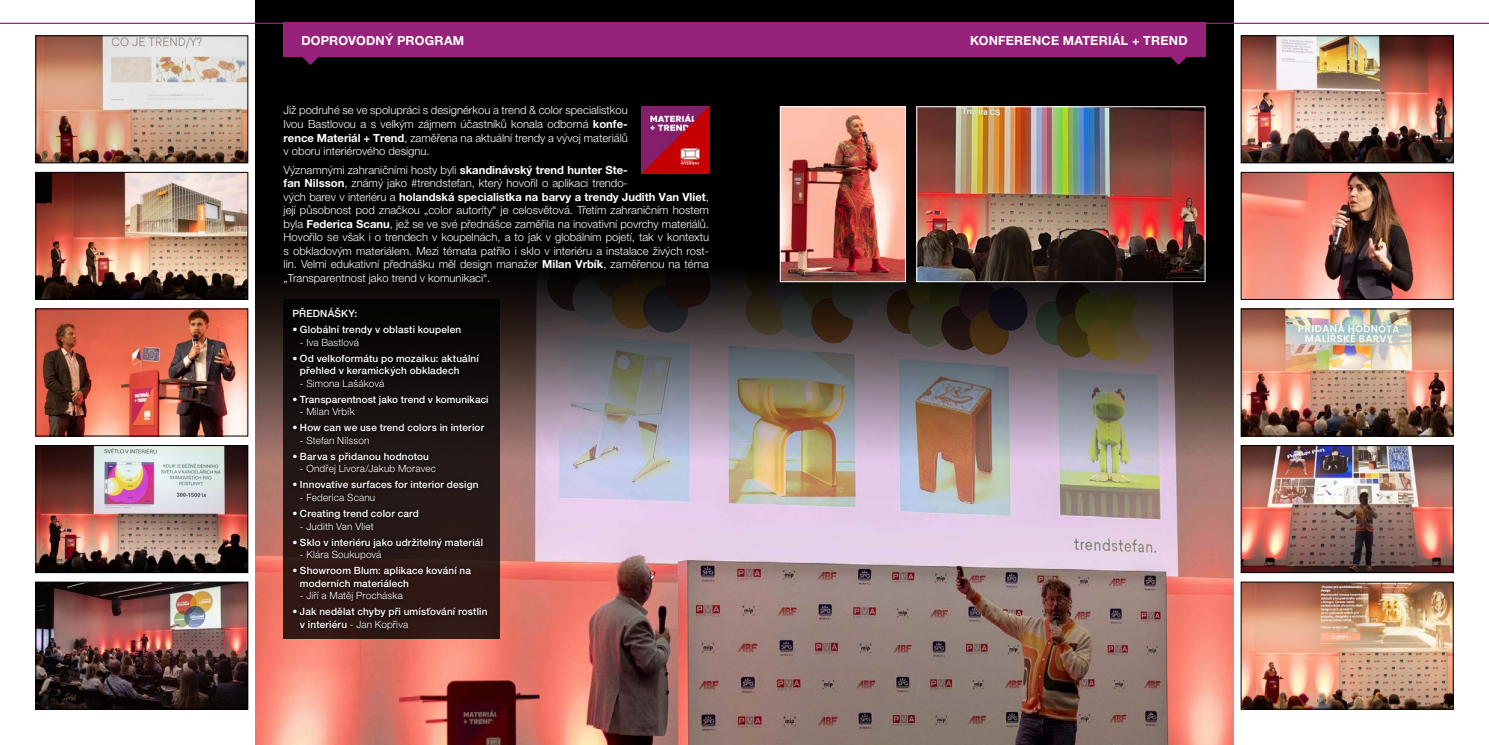
<style>
.page{position:relative;width:1489px;height:745px;background:#fff}
.page>*{position:absolute;margin:0;border:0;box-sizing:border-box;transform-origin:0 0}
.t1{font:700 12.5px "Helvetica Neue LT Pro";letter-spacing:.02em;color:#fff}
.t2{font:300 11.25px/13.5px "Helvetica Neue LT Pro";color:#fff;text-align:justify}
.t3{font:500 10px/12.5px "Helvetica Neue LT Pro";letter-spacing:.015em;color:#fff}
.t4{font:300 10px "Helvetica Neue LT Pro";letter-spacing:.015em;color:#fff}
.s1{font-weight:700}
.s2{font-weight:300}
</style>
<div class="page">
<img style="left:255px;top:498px;width:978px;height:246px">
<img style="left:255px;top:251px;width:978px;height:247px">
<div style="left:255px;top:0;width:978px;height:251px;background:#000"></div>
<div style="left:283px;top:23px;width:462px;height:34px;background:#97227c"></div>
<div style="left:744px;top:23px;width:461px;height:34px;background:#97227c"></div>
<hr style="left:0;top:23px;width:745px;height:1px;background:#97227c">
<hr style="left:744px;top:23px;width:744px;height:1px;background:#97227c">
<svg style="left:302px;top:57px;width:16px;height:8px"></svg>
<svg style="left:1171px;top:57px;width:16px;height:8px"></svg>
<img style="left:782px;top:108px;width:121px;height:172px">
<div style="left:780px;top:106px;width:125px;height:176px;border:1px solid #fff"></div>
<img style="left:918px;top:108px;width:285px;height:172px">
<div style="left:916px;top:106px;width:289px;height:176px;border:1px solid #fff"></div>
<img style="left:642px;top:106px;width:67px;height:67px">
<div style="left:283px;top:299px;width:217px;height:339px;background:linear-gradient(to bottom,#070808,#371e1b)"></div>
<div style="left:289px;top:303px;width:202px;height:329px;background:linear-gradient(to bottom,#070707,#301a18)"></div>
<img style="left:37px;top:174px;width:209px;height:123px">
<div style="left:35px;top:172px;width:213px;height:127px;border:1px solid #000"></div>
<img style="left:1242px;top:174px;width:209px;height:123px">
<div style="left:1240px;top:172px;width:213px;height:127px;border:1px solid #000"></div>
<img style="left:37px;top:37px;width:209px;height:124px">
<div style="left:35px;top:35px;width:213px;height:128px;border:1px solid #000"></div>
<img style="left:1242px;top:37px;width:209px;height:124px">
<div style="left:1240px;top:35px;width:213px;height:128px;border:1px solid #000"></div>
<img style="left:37px;top:310px;width:209px;height:124px">
<img style="left:1242px;top:310px;width:209px;height:124px">
<div style="left:1240px;top:308px;width:213px;height:128px;border:1px solid #000"></div>
<img style="left:37px;top:447px;width:209px;height:123px">
<div style="left:35px;top:445px;width:213px;height:127px;border:1px solid #000"></div>
<img style="left:1242px;top:447px;width:209px;height:123px">
<div style="left:1240px;top:445px;width:213px;height:127px;border:1px solid #000"></div>
<img style="left:37px;top:583px;width:209px;height:124px">
<div style="left:35px;top:581px;width:213px;height:128px;border:1px solid #000"></div>
<img style="left:1242px;top:583px;width:209px;height:124px">
<div style="left:1240px;top:581px;width:213px;height:128px;border:1px solid #000"></div>
<p class="t1" style="left:301px;top:32px;width:164px">DOPROVODNÝ PROGRAM</p>
<p class="t2" style="left:283px;top:103px;width:346px">Již podruhé se ve spolupráci s designérkou a trend &amp; color specialistkou Ivou Bastlovou a s velkým zájmem účastníků konala odborná <span class="s1">konfe&shy;rence Materiál + Trend</span>, zaměřena na aktuální trendy a vývoj materiálů v oboru interiérového designu.</p>
<p class="t2" style="left:283px;top:163px;width:427px;text-align:left">Významnými zahraničními hosty byli <span class="s1">skandinávský trend hunter Ste-<br>fan Nilsson</span>, známý jako #trendstefan, který hovořil o aplikaci trendo-<br>vých barev v interiéru a <span class="s1">holandská specialistka na barvy a trendy Judith Van Vliet</span>, její působnost pod značkou „color autority“ je celosvětová. Třetím zahraničním hostem byla <span class="s1">Federica Scanu</span>, jež se ve své přednášce zaměřila na inovativní povrchy materiálů.<br>Hovořilo se však i o trendech v koupelnách, a to jak v globálním pojetí, tak v kontextu s obkladovým materiálem. Mezi témata patřilo i sklo v interiéru a instalace živých rost&shy;lin. Velmi edukativní přednášku měl design manažer <span class="s1">Milan Vrbík</span>, zaměřenou na téma „Transparentnost jako trend v komunikaci“.</p>
<p class="t3" style="left:292px;top:307px;width:66px">PŘEDNÁŠKY:</p>
<p class="t3" style="left:292px;top:323px;width:170px"><span class="s2">•</span> Globální trendy v oblasti koupelen</p>
<p class="t4" style="left:300px;top:335px;width:60px">- Iva Bastlová</p>
<p class="t3" style="left:300px;top:351px;width:180px;text-indent:-8px"><span class="s2">•</span> Od velkoformátu po mozaiku: aktuální přehled v keramických obkladech</p>
<p class="t4" style="left:300px;top:377px;width:86px">- Simona Lašáková</p>
<p class="t3" style="left:292px;top:392px;width:198px"><span class="s2">•</span> Transparentnost jako trend v komunikaci</p>
<p class="t4" style="left:300px;top:405px;width:56px">- Milan Vrbík</p>
<p class="t3" style="left:292px;top:421px;width:193px"><span class="s2">•</span> How can we use trend colors in interior</p>
<p class="t4" style="left:300px;top:434px;width:71px">- Stefan Nilsson</p>
<p class="t3" style="left:292px;top:449px;width:138px"><span class="s2">•</span> Barva s přidanou hodnotou</p>
<p class="t4" style="left:300px;top:462px;width:137px">- Ondřej Livora/Jakub Moravec</p>
<p class="t3" style="left:292px;top:478px;width:187px"><span class="s2">•</span> Innovative surfaces for interior design</p>
<p class="t4" style="left:300px;top:491px;width:77px">- Federica Scanu</p>
<p class="t3" style="left:292px;top:506px;width:128px"><span class="s2">•</span> Creating trend color card</p>
<p class="t4" style="left:300px;top:519px;width:75px">- Judith Van Vliet</p>
<p class="t3" style="left:292px;top:535px;width:192px"><span class="s2">•</span> Sklo v interiéru jako udržitelný materiál</p>
<p class="t4" style="left:300px;top:548px;width:83px">- Klára Soukupová</p>
<p class="t3" style="left:300px;top:564px;width:172px;text-indent:-8px"><span class="s2">•</span> Showroom Blum: aplikace kování na moderních materiálech</p>
<p class="t4" style="left:300px;top:589px;width:104px">- Jiří a Matěj Procháska</p>
<p class="t3" style="left:300px;top:605px;width:189px;text-indent:-8px"><span class="s2">•</span> Jak nedělat chyby při umísťování rostlin v interiéru <span class="s2">- Jan Kopřiva</span></p>
<p class="t1" style="left:969px;top:33px;width:219px">KONFERENCE MATERIÁL + TREND</p>
</div>
